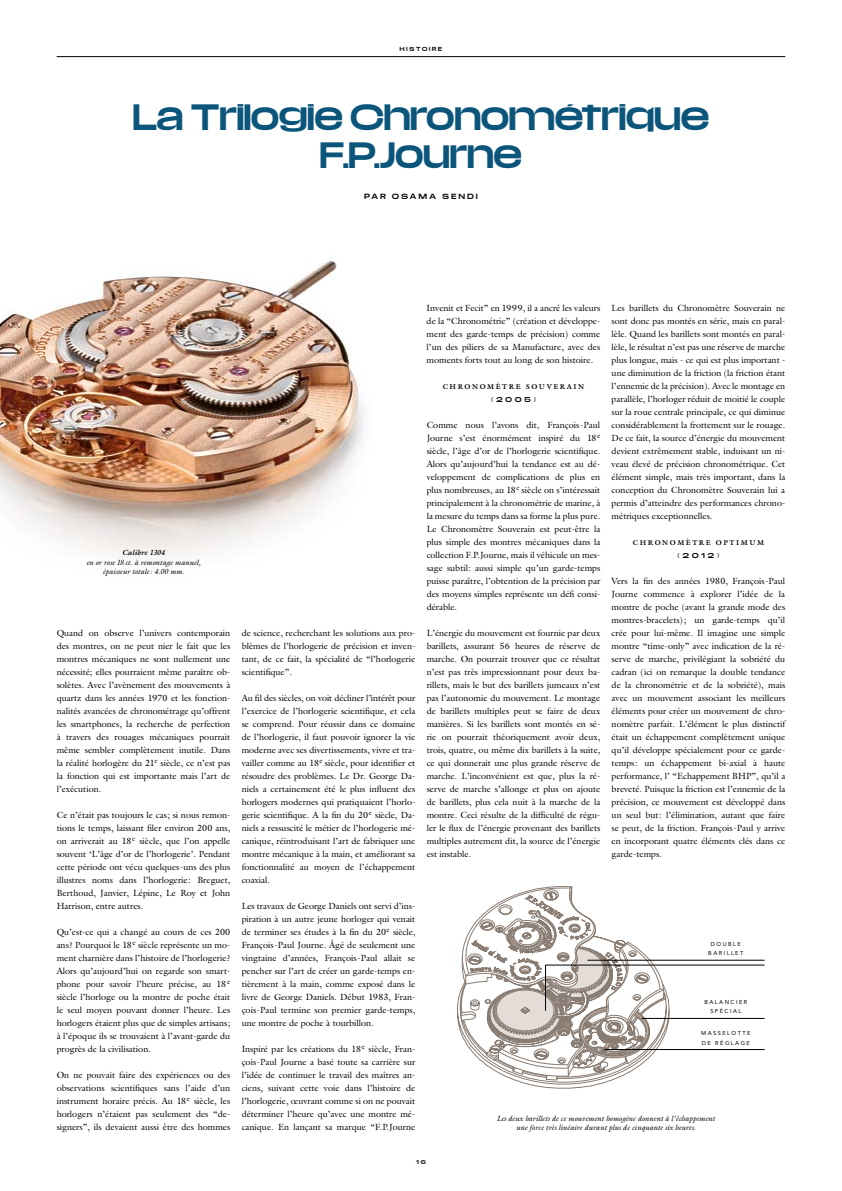
<style>
.page{position:relative;width:842px;height:1191px;background:#fff}
.page>*{position:absolute;margin:0;border:0;box-sizing:border-box;transform-origin:0 0}
.t1{font:31.5px/37.8px "Media Sans Extended";letter-spacing:.01em;color:#0b557b;text-align:center}
.t2{font:9px/13px "Galliard";color:#000;text-align:justify}
.t3{font:italic 7.5px/9.5px "Galliard";color:#000;text-align:center}
.t4{font:italic 700 7.5px "Galliard";color:#000}
.t5{font:700 7px "Galliard";letter-spacing:.22em;color:#000}
.t6{font:6.5px "Media Sans Extended";letter-spacing:.38em;color:#000}
.t7{font:6.1px "Media Sans Extended";letter-spacing:.5em;color:#000}
.t8{font:5.7px/9.4px "Avenir";letter-spacing:.26em;color:#000;text-align:center}
.t9{font:5px "Media Sans Extended";letter-spacing:.38em;color:#000}
.t10{font:4.8px "Media Sans Extended";color:#000}
.s1{font-size:7.6px}
</style>
<div class="page">
<img style="left:0;top:260px;width:367px;height:292px">
<hr style="left:57px;top:56px;width:728px;height:1px;background:#000">
<svg style="left:457px;top:886px;width:308px;height:202px"></svg>
<hr style="left:588px;top:960px;width:176px;height:1px;background:#000">
<p class="t9" style="left:400px;top:46px;width:44px">HISTOIRE</p>
<h1 class="t1" style="left:133px;top:97px;width:577px">La Trilogie Chronométrique<br>F.P.Journe</h1>
<p class="t6" style="left:364px;top:193px;width:115px">PAR OSAMA SENDI</p>
<p class="t4" style="left:122px;top:548px;width:44px">Calibre 1304</p>
<p class="t3" style="left:86px;top:557px;width:116px">en or rose 18 ct. à remontage manuel, épaisseur totale: 4.00 mm.</p>
<p class="t2" style="left:57px;top:626px;width:175px">Quand on observe l’univers contemporain des montres, on ne peut nier le fait que les montres mécaniques ne sont nullement une nécessité; elles pourraient même paraître ob&shy;solètes. Avec l’avènement des mouvements à quartz dans les années 1970 et les fonction&shy;nalités avancées de chronométrage qu’offrent les smartphones, la recherche de perfection à travers des rouages mécaniques pourrait même sembler complètement inutile. Dans la réalité horlogère du 21<sup>e</sup> siècle, ce n’est pas la fonction qui est importante mais l’art de l’exécution.</p>
<p class="t2" style="left:57px;top:808px;width:175px">Ce n’était pas toujours le cas; si nous remon&shy;tions le temps, laissant filer environ 200 ans, on arriverait au 18<sup>e</sup> siècle, que l’on appelle souvent ‘L’âge d’or de l’horlogerie’. Pendant cette période ont vécu quelques-uns des plus illustres noms dans l’horlogerie: Breguet, Berthoud, Janvier, Lépine, Le Roy et John Harrison, entre autres.</p>
<p class="t2" style="left:57px;top:925px;width:175px">Qu’est-ce qui a changé au cours de ces 200 ans? Pourquoi le 18<sup>e</sup> siècle représente un mo&shy;ment charnière dans l’histoire de l’horlogerie?<br>Alors qu’aujourd’hui on regarde son smart&shy;phone pour savoir l’heure précise, au 18<sup>e </sup>siècle l’horloge ou la montre de poche était le seul moyen pouvant donner l’heure. Les horlogers étaient plus que de simples artisans; à l’époque ils se trouvaient à l’avant-garde du progrès de la civilisation.</p>
<p class="t2" style="left:57px;top:1068px;width:175px">On ne pouvait faire des expériences ou des observations scientifiques sans l’aide d’un instrument horaire précis. Au 18<sup>e</sup> siècle, les horlogers n’étaient pas seulement des “de&shy;signers”, ils devaient aussi être des hommes</p>
<p class="t2" style="left:242px;top:626px;width:175px">de science, recherchant les solutions aux pro&shy;blèmes de l’horlogerie de précision et inven&shy;tant, de ce fait, la spécialité de “l’horlogerie scientifique”.</p>
<p class="t2" style="left:242px;top:691px;width:175px">Au fil des siècles, on voit décliner l’intérêt pour l’exercice de l’horlogerie scientifique, et cela se comprend. Pour réussir dans ce domaine de l’horlogerie, il faut pouvoir ignorer la vie moderne avec ses divertissements, vivre et tra&shy;vailler comme au 18<sup>e</sup> siècle, pour identifier et résoudre des problèmes. Le Dr. George Da&shy;niels a certainement été le plus influent des horlogers modernes qui pratiquaient l’horlo&shy;gerie scientifique. A la fin du 20<sup>e</sup> siècle, Da&shy;niels a ressuscité le métier de l’horlogerie mé&shy;canique, réintroduisant l’art de fabriquer une montre mécanique à la main, et améliorant sa fonctionnalité au moyen de l’échappement coaxial.</p>
<p class="t2" style="left:242px;top:899px;width:175px">Les travaux de George Daniels ont servi d’ins&shy;piration à un autre jeune horloger qui venait de terminer ses études à la fin du 20<sup>e</sup> siècle, François-Paul Journe. Âgé de seulement une vingtaine d’années, François-Paul allait se pencher sur l’art de créer un garde-temps en&shy;tièrement à la main, comme exposé dans le livre de George Daniels. Début 1983, Fran&shy;çois-Paul termine son premier garde-temps, une montre de poche à tourbillon.</p>
<p class="t2" style="left:242px;top:1042px;width:175px">Inspiré par les créations du 18<sup>e</sup> siècle, Fran&shy;çois-Paul Journe a basé toute sa carrière sur l’idée de continuer le travail des maîtres an&shy;ciens, suivant cette voie dans l’histoire de l’horlogerie, œuvrant comme si on ne pouvait déterminer l’heure qu’avec une montre mé&shy;canique. En lançant sa marque “F.P.Journe</p>
<p class="t2" style="left:427px;top:301px;width:175px">Invenit et Fecit” en 1999, il a ancré les valeurs de la “Chronométrie” (création et développe&shy;ment des garde-temps de précision) comme l’un des piliers de sa Manufacture, avec des moments forts tout au long de son histoire.</p>
<p class="t5" style="left:443px;top:382px;width:143px">CHRONOMÈTRE SOUVERAIN</p>
<p class="t7" style="left:491px;top:396px;width:46px">(2005)</p>
<p class="t2" style="left:427px;top:418px;width:175px">Comme nous l’avons dit, François-Paul Journe s’est énormément inspiré du 18<sup>e </sup>siècle, l’âge d’or de l’horlogerie scientifique.<br>Alors qu’aujourd’hui la tendance est au dé&shy;veloppement de complications de plus en plus nombreuses, au 18<sup>e</sup> siècle on s’intéressait principalement à la chronométrie de marine, à la mesure du temps dans sa forme la plus pure.<br>Le Chronomètre Souverain est peut-être la plus simple des montres mécaniques dans la collection F.P.Journe, mais il véhicule un mes&shy;sage subtil: aussi simple qu’un garde-temps puisse paraître, l’obtention de la précision par des moyens simples représente un défi consi&shy;dérable.</p>
<p class="t2" style="left:427px;top:626px;width:175px">L’énergie du mouvement est fournie par deux barillets, assurant 56 heures de réserve de marche. On pourrait trouver que ce résultat n’est pas très impressionnant pour deux ba&shy;rillets, mais le but des barillets jumeaux n’est pas l’autonomie du mouvement. Le montage de barillets multiples peut se faire de deux manières. Si les barillets sont montés en sé&shy;rie on pourrait théoriquement avoir deux, trois, quatre, ou même dix barillets à la suite, ce qui donnerait une plus grande réserve de marche. L’inconvénient est que, plus la ré&shy;serve de marche s’allonge et plus on ajoute de barillets, plus cela nuit à la marche de la montre. Ceci résulte de la difficulté de régu&shy;ler le flux de l’énergie provenant des barillets multiples autrement dit, la source de l’énergie est instable.</p>
<p class="t2" style="left:612px;top:301px;width:175px">Les barillets du Chronomètre Souverain ne sont donc pas montés en série, mais en paral&shy;lèle. Quand les barillets sont montés en paral&shy;lèle, le résultat n’est pas une réserve de marche plus longue, mais - ce qui est plus important - une diminution de la friction (la friction étant l’ennemie de la précision). Avec le montage en parallèle, l’horloger réduit de moitié le couple sur la roue centrale principale, ce qui diminue considérablement la frottement sur le rouage.<br>De ce fait, la source d’énergie du mouvement devient extrêmement stable, induisant un ni&shy;veau élevé de précision chronométrique. Cet élément simple, mais très important, dans la conception du Chronomètre Souverain lui a permis d’atteindre des performances chrono&shy;métriques exceptionnelles.</p>
<p class="t5" style="left:633px;top:538px;width:133px">CHRONOMÈTRE OPTIMUM</p>
<p class="t7" style="left:678px;top:552px;width:43px">(2012)</p>
<p class="t2" style="left:612px;top:574px;width:175px">Vers la fin des années 1980, François-Paul Journe commence à explorer l’idée de la montre de poche (avant la grande mode des montres-bracelets); un garde-temps qu’il crée pour lui-même. Il imagine une simple montre “time-only” avec indication de la ré&shy;serve de marche, privilégiant la sobriété du cadran (ici on remarque la double tendance de la chronométrie et de la sobriété), mais avec un mouvement associant les meilleurs éléments pour créer un mouvement de chro&shy;nomètre parfait. L’élément le plus distinctif était un échappement complètement unique qu’il développe spécialement pour ce garde&shy;temps: un échappement bi-axial à haute performance, l’ “Echappement BHP”, qu’il a breveté. Puisque la friction est l’ennemie de la précision, ce mouvement est développé dans un seul but: l’élimination, autant que faire se peut, de la friction. François-Paul y arrive en incorporant quatre éléments clés dans ce garde-temps.</p>
<p class="t8" style="left:708px;top:939px;width:37px">DOUBLE<br>BARILLET</p>
<p class="t8" style="left:704px;top:997px;width:44px">BALANCIER<br>SPÉCIAL</p>
<p class="t8" style="left:701px;top:1028px;width:51px;text-align:left">MASSELOTTE<br>DE RÉGLAGE</p>
<p class="t3" style="left:497px;top:1113px;width:220px">Les deux barillets de ce mouvement homogène donnent à l<span class="s1">’</span>échappement une force très linéaire durant plus de cinquante six heures.</p>
<p class="t10" style="left:416px;top:1159px;width:11px">1 6</p>
</div>
